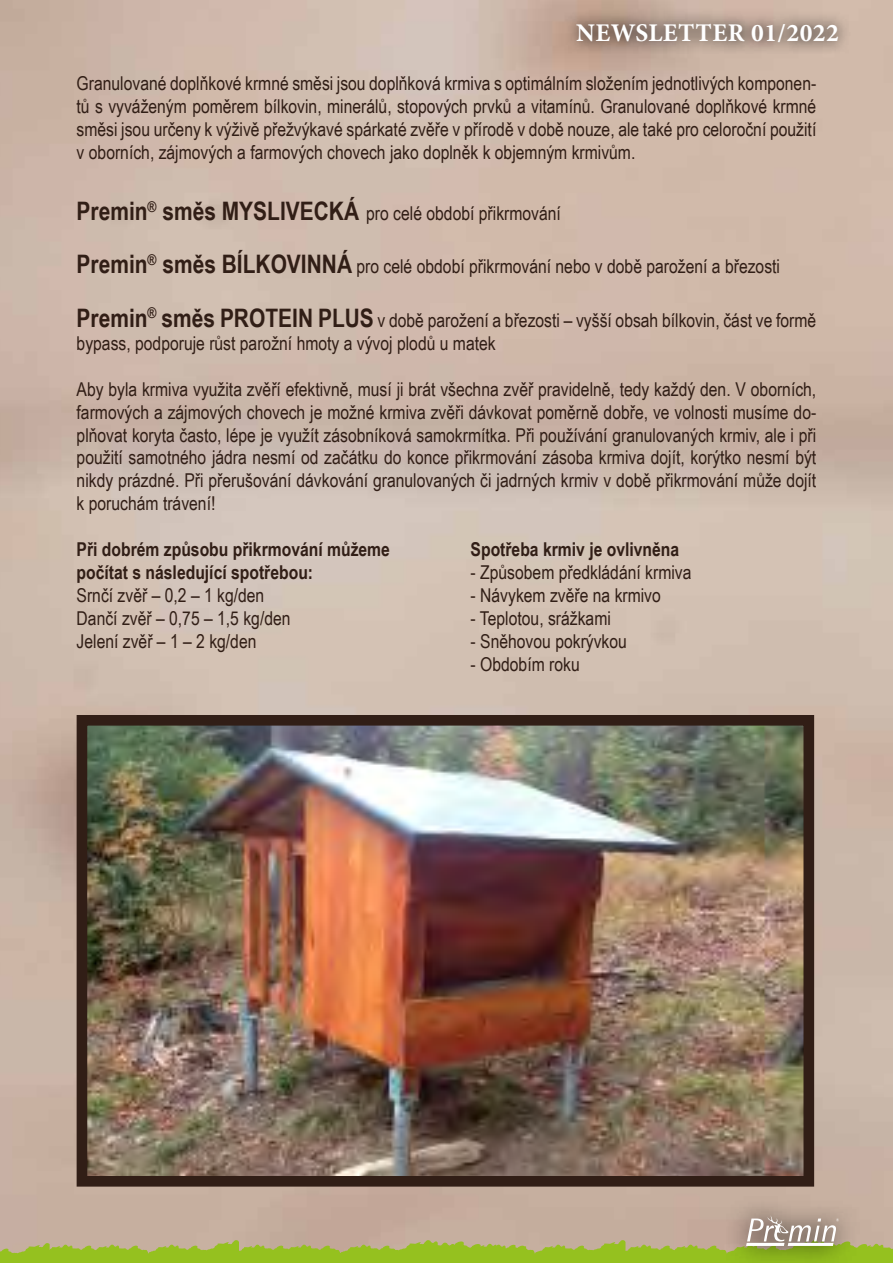
<style>
.page{position:relative;width:893px;height:1263px;background:#fff}
.page>*{position:absolute;margin:0;border:0;box-sizing:border-box;transform-origin:0 0}
.t1{font:700 25.5px "Minion Pro";letter-spacing:.02em;color:#fff}
.t2{font:19.05px/23px "Arial Narrow";color:#311e16}
.t3{font:700 19.05px/23px "Arial Narrow";color:#311e16}
.s1{font-weight:700;font-size:25.5px}
</style>
<div class="page">
<img style="left:0;top:0;width:893px;height:1215px">
<img style="left:89px;top:727px;width:713px;height:447px">
<div style="left:77px;top:715px;width:737px;height:471px;border:11px solid #311e16"></div>
<svg style="left:724px;top:1196px;width:135px;height:19px;background:#c1aa9b"></svg>
<svg style="left:0;top:1215px;width:893px;height:48px;background:#b3b273"></svg>
<svg style="left:564px;top:10px;width:287px;height:45px;background:#ae988a"></svg>
<h1 class="t1" style="left:576px;top:15px;width:264px">NEWSLETTER 01/2022</h1>
<p class="t2" style="left:77px;top:71px;width:741px;text-align:justify">Granulované doplňkové krmné směsi jsou doplňková krmiva s optimálním složením jednotlivých komponen&shy;tů s vyváženým poměrem bílkovin, minerálů, stopových prvků a vitamínů. Granulované doplňkové krmné směsi jsou určeny k výživě přežvýkavé spárkaté zvěře v přírodě v době nouze, ale také pro celoroční použití v oborních, zájmových a farmových chovech jako doplněk k objemným krmivům.</p>
<p class="t2" style="left:77px;top:201px;width:486px"><span class="s1">Premin</span><sup>®</sup> <span class="s1">směs MYSLIVECKÁ</span> pro celé období přikrmování</p>
<p class="t2" style="left:77px;top:255px;width:705px"><span class="s1">Premin</span><sup>®</sup> <span class="s1">směs BÍLKOVINNÁ</span> pro celé období přikrmování nebo v době parožení a březosti</p>
<p class="t2" style="left:77px;top:308px;width:741px"><span class="s1">Premin</span><sup>®</sup> <span class="s1">směs PROTEIN PLUS</span> v době parožení a březosti – vyšší obsah bílkovin, část ve formě bypass, podporuje růst parožní hmoty a vývoj plodů u matek</p>
<p class="t2" style="left:77px;top:377px;width:741px;text-align:justify">Aby byla krmiva využita zvěří efektivně, musí ji brát všechna zvěř pravidelně, tedy každý den. V oborních, farmových a zájmových chovech je možné krmiva zvěři dávkovat poměrně dobře, ve volnosti musíme do&shy;plňovat koryta často, lépe je využít zásobníková samokrmítka. Při používání granulovaných krmiv, ale i při použití samotného jádra nesmí od začátku do konce přikrmování zásoba krmiva dojít, korýtko nesmí být nikdy prázdné. Při přerušování dávkování granulovaných či jadrných krmiv v době přikrmování může dojít k poruchám trávení!</p>
<p class="t3" style="left:77px;top:537px;width:315px">Při dobrém způsobu přikrmování můžeme počítat s následující spotřebou:</p>
<p class="t2" style="left:77px;top:583px;width:215px">Srnčí zvěř – 0,2 – 1 kg/den<br>Dančí zvěř – 0,75 – 1,5 kg/den<br>Jelení zvěř – 1 – 2 kg/den</p>
<p class="t3" style="left:471px;top:537px;width:210px">Spotřeba krmiv je ovlivněna</p>
<p class="t2" style="left:471px;top:560px;width:222px">- Způsobem předkládání krmiva</p>
<p class="t2" style="left:471px;top:583px;width:192px">- Návykem zvěře na krmivo</p>
<p class="t2" style="left:471px;top:606px;width:142px">- Teplotou, srážkami</p>
<p class="t2" style="left:471px;top:629px;width:158px">- Sněhovou pokrývkou</p>
<p class="t2" style="left:471px;top:652px;width:111px">- Obdobím roku</p>
</div>
